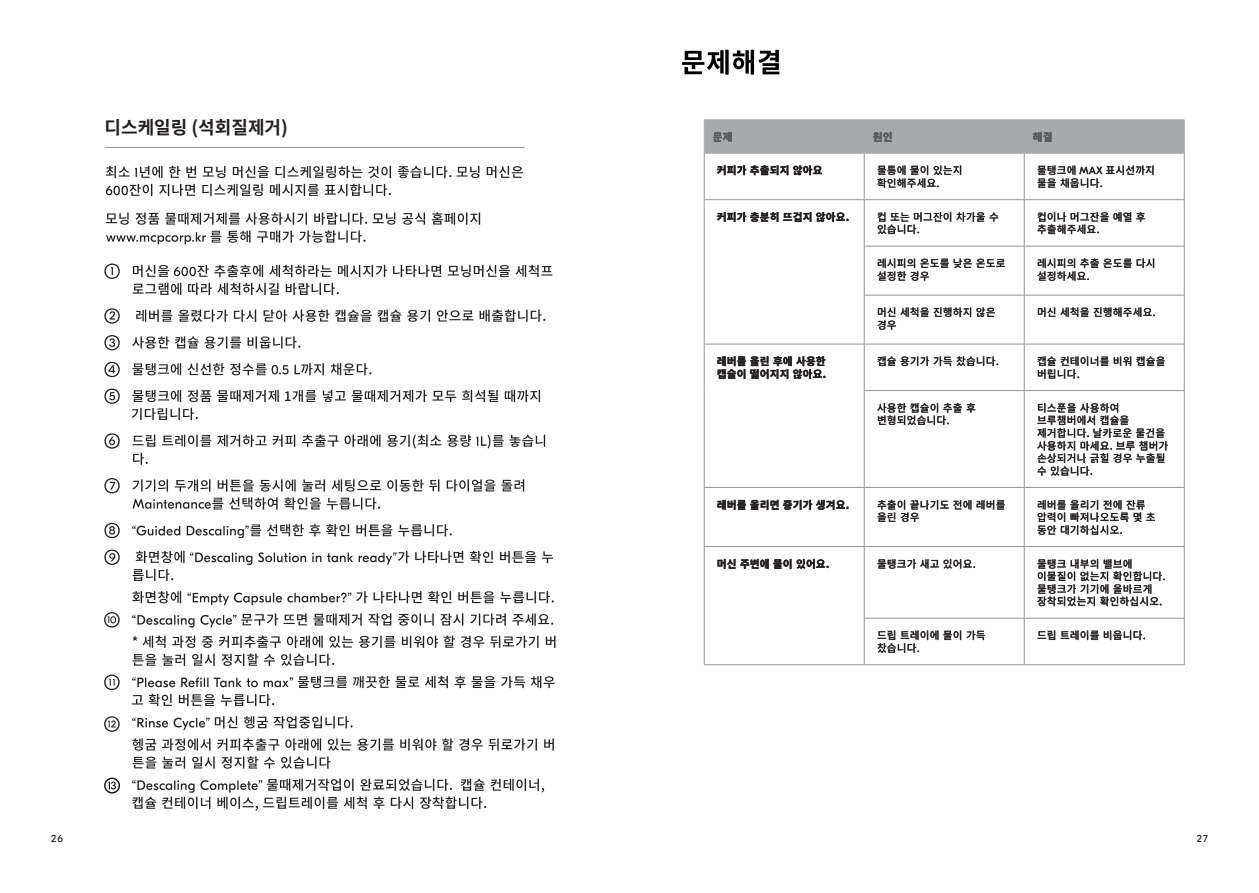
<style>
.page{position:relative;width:1259px;height:893px;background:#fff}
.page>*{position:absolute;margin:0;border:0;box-sizing:border-box;transform-origin:0 0}
.t1{font:700 18px "Source Han Sans KR";color:#231f20}
.t2{font:500 10.5px/12.6px "Source Han Sans KR";letter-spacing:.025em;color:#231f20}
.t3{font:800 10.5px/12.6px "Source Han Sans KR";letter-spacing:.025em;color:#231f20}
.t4{font:800 10.5px "Source Han Sans KR";color:#57585a}
.t5{font:10.5px "GT Eesti Display";color:#231f20}
.s1{font-family:"GT Eesti Pro Display";font-weight:400}
</style>
<div class="page">
<svg style="left:106px;top:212px;width:374px;height:32px"></svg>
<svg style="left:106px;top:184px;width:285px;height:12px"></svg>
<svg style="left:106px;top:166px;width:417px;height:12px"></svg>
<hr style="left:105px;top:147px;width:419px;height:1px;background:#939598">
<svg style="left:682px;top:50px;width:97px;height:25px"></svg>
<hr style="left:704px;top:153px;width:1px;height:46px;background:#939598">
<hr style="left:864px;top:153px;width:1px;height:46px;background:#939598">
<hr style="left:1024px;top:153px;width:1px;height:46px;background:#939598">
<hr style="left:1184px;top:153px;width:1px;height:46px;background:#939598">
<hr style="left:704px;top:199px;width:160px;height:1px;background:#939598">
<hr style="left:704px;top:200px;width:1px;height:46px;background:#939598">
<hr style="left:864px;top:199px;width:160px;height:1px;background:#939598">
<hr style="left:864px;top:200px;width:1px;height:46px;background:#939598">
<hr style="left:1024px;top:199px;width:160px;height:1px;background:#939598">
<hr style="left:1024px;top:200px;width:1px;height:46px;background:#939598">
<hr style="left:1184px;top:200px;width:1px;height:46px;background:#939598">
<hr style="left:704px;top:246px;width:1px;height:49px;background:#939598">
<hr style="left:864px;top:246px;width:160px;height:1px;background:#939598">
<hr style="left:864px;top:246px;width:1px;height:49px;background:#939598">
<hr style="left:1024px;top:246px;width:160px;height:1px;background:#939598">
<hr style="left:1024px;top:246px;width:1px;height:49px;background:#939598">
<hr style="left:1184px;top:246px;width:1px;height:49px;background:#939598">
<hr style="left:704px;top:295px;width:1px;height:49px;background:#939598">
<hr style="left:864px;top:295px;width:160px;height:1px;background:#939598">
<hr style="left:864px;top:295px;width:1px;height:49px;background:#939598">
<hr style="left:1024px;top:295px;width:160px;height:1px;background:#939598">
<hr style="left:1024px;top:295px;width:1px;height:49px;background:#939598">
<hr style="left:1184px;top:295px;width:1px;height:49px;background:#939598">
<hr style="left:704px;top:344px;width:160px;height:1px;background:#939598">
<hr style="left:704px;top:344px;width:1px;height:47px;background:#939598">
<hr style="left:864px;top:344px;width:160px;height:1px;background:#939598">
<hr style="left:864px;top:344px;width:1px;height:46px;background:#939598">
<hr style="left:1024px;top:344px;width:160px;height:1px;background:#939598">
<hr style="left:1024px;top:344px;width:1px;height:46px;background:#939598">
<hr style="left:1184px;top:344px;width:1px;height:46px;background:#939598">
<hr style="left:704px;top:391px;width:1px;height:96px;background:#939598">
<hr style="left:864px;top:390px;width:160px;height:1px;background:#939598">
<hr style="left:864px;top:391px;width:1px;height:96px;background:#939598">
<hr style="left:1024px;top:390px;width:160px;height:1px;background:#939598">
<hr style="left:1024px;top:391px;width:1px;height:96px;background:#939598">
<hr style="left:1184px;top:391px;width:1px;height:96px;background:#939598">
<hr style="left:704px;top:487px;width:160px;height:1px;background:#939598">
<hr style="left:704px;top:488px;width:1px;height:58px;background:#939598">
<hr style="left:864px;top:487px;width:160px;height:1px;background:#939598">
<hr style="left:864px;top:488px;width:1px;height:58px;background:#939598">
<hr style="left:1024px;top:487px;width:160px;height:1px;background:#939598">
<hr style="left:1024px;top:488px;width:1px;height:58px;background:#939598">
<hr style="left:1184px;top:488px;width:1px;height:58px;background:#939598">
<hr style="left:704px;top:546px;width:160px;height:1px;background:#939598">
<hr style="left:704px;top:547px;width:1px;height:71px;background:#939598">
<hr style="left:864px;top:546px;width:160px;height:1px;background:#939598">
<hr style="left:864px;top:547px;width:1px;height:71px;background:#939598">
<hr style="left:1024px;top:546px;width:160px;height:1px;background:#939598">
<hr style="left:1024px;top:547px;width:1px;height:71px;background:#939598">
<hr style="left:1184px;top:547px;width:1px;height:71px;background:#939598">
<hr style="left:704px;top:618px;width:1px;height:46px;background:#939598">
<hr style="left:864px;top:618px;width:160px;height:1px;background:#939598">
<hr style="left:864px;top:618px;width:1px;height:46px;background:#939598">
<hr style="left:1024px;top:618px;width:160px;height:1px;background:#939598">
<hr style="left:1024px;top:618px;width:1px;height:46px;background:#939598">
<hr style="left:1184px;top:618px;width:1px;height:46px;background:#939598">
<hr style="left:704px;top:664px;width:160px;height:1px;background:#939598">
<hr style="left:864px;top:664px;width:160px;height:1px;background:#939598">
<hr style="left:1024px;top:664px;width:160px;height:1px;background:#939598">
<hr style="left:1184px;top:120px;width:1px;height:33px;background:#a8a9ad">
<hr style="left:704px;top:153px;width:160px;height:1px;background:#a8a9ad">
<hr style="left:864px;top:153px;width:160px;height:1px;background:#a8a9ad">
<hr style="left:1024px;top:153px;width:160px;height:1px;background:#a8a9ad">
<svg style="left:1037px;top:631px;width:108px;height:9px"></svg>
<svg style="left:877px;top:631px;width:108px;height:22px"></svg>
<svg style="left:1037px;top:559px;width:128px;height:47px"></svg>
<svg style="left:877px;top:559px;width:98px;height:9px"></svg>
<svg style="left:717px;top:559px;width:112px;height:10px"></svg>
<svg style="left:1037px;top:500px;width:118px;height:35px"></svg>
<svg style="left:877px;top:500px;width:128px;height:22px"></svg>
<svg style="left:717px;top:500px;width:131px;height:10px"></svg>
<svg style="left:1037px;top:403px;width:131px;height:72px"></svg>
<svg style="left:877px;top:403px;width:98px;height:22px"></svg>
<svg style="left:1037px;top:356px;width:128px;height:23px"></svg>
<svg style="left:877px;top:356px;width:121px;height:10px"></svg>
<svg style="left:717px;top:356px;width:108px;height:23px"></svg>
<svg style="left:1038px;top:308px;width:117px;height:9px"></svg>
<svg style="left:877px;top:308px;width:118px;height:22px"></svg>
<svg style="left:1037px;top:259px;width:117px;height:22px"></svg>
<svg style="left:877px;top:259px;width:128px;height:22px"></svg>
<svg style="left:1037px;top:212px;width:108px;height:22px"></svg>
<svg style="left:877px;top:212px;width:121px;height:22px"></svg>
<svg style="left:717px;top:212px;width:131px;height:10px"></svg>
<svg style="left:1037px;top:166px;width:116px;height:22px"></svg>
<svg style="left:877px;top:166px;width:84px;height:22px"></svg>
<svg style="left:717px;top:165px;width:105px;height:10px"></svg>
<div style="left:704px;top:120px;width:480px;height:33px;background:#a8a9ad"></div>
<svg style="left:104px;top:778px;width:16px;height:15px"></svg>
<svg style="left:132px;top:779px;width:412px;height:31px"></svg>
<svg style="left:132px;top:738px;width:422px;height:31px"></svg>
<svg style="left:132px;top:716px;width:220px;height:14px"></svg>
<svg style="left:132px;top:694px;width:142px;height:12px"></svg>
<svg style="left:132px;top:676px;width:423px;height:12px"></svg>
<svg style="left:133px;top:635px;width:422px;height:31px"></svg>
<svg style="left:132px;top:613px;width:421px;height:14px"></svg>
<svg style="left:132px;top:591px;width:422px;height:14px"></svg>
<svg style="left:104px;top:550px;width:449px;height:31px"></svg>
<svg style="left:104px;top:523px;width:348px;height:15px"></svg>
<svg style="left:104px;top:478px;width:420px;height:32px"></svg>
<svg style="left:104px;top:433px;width:441px;height:32px"></svg>
<svg style="left:104px;top:389px;width:436px;height:31px"></svg>
<svg style="left:104px;top:362px;width:267px;height:15px"></svg>
<svg style="left:104px;top:335px;width:196px;height:15px"></svg>
<svg style="left:104px;top:308px;width:441px;height:16px"></svg>
<svg style="left:104px;top:264px;width:448px;height:31px"></svg>
<svg style="left:104px;top:612px;width:16px;height:16px"></svg>
<svg style="left:104px;top:674px;width:16px;height:16px"></svg>
<svg style="left:104px;top:716px;width:16px;height:16px"></svg>
<h1 class="t1" style="left:105px;top:117px;width:185px">디스케일링 (석회질제거)</h1>
<p class="t4" style="left:713px;top:131px;width:21px">문제</p>
<p class="t4" style="left:872px;top:131px;width:21px">원인</p>
<p class="t4" style="left:1032px;top:131px;width:21px">해결</p>
<p class="t3" style="left:717px;top:164px;width:107px">커피가 추출되지 않아요</p>
<p class="t2" style="left:877px;top:164px;width:87px">물통에 물이 있는지 확인해주세요.</p>
<p class="t2" style="left:1037px;top:164px;width:119px">물탱크에 <span class="s1">MAX</span> 표시선까지 물을 채웁니다.</p>
<p class="t3" style="left:717px;top:211px;width:134px">커피가 충분히 뜨겁지 않아요.</p>
<p class="t2" style="left:877px;top:211px;width:123px">컵 또는 머그잔이 차가울 수 있습니다.</p>
<p class="t2" style="left:1037px;top:211px;width:110px">컵이나 머그잔을 예열 후 추출해주세요.</p>
<p class="t2" style="left:877px;top:257px;width:130px">레시피의 온도를 낮은 온도로 설정한 경우</p>
<p class="t2" style="left:1037px;top:257px;width:120px">레시피의 추출 온도를 다시 설정하세요.</p>
<p class="t2" style="left:877px;top:306px;width:120px">머신 세척을 진행하지 않은 경우</p>
<p class="t2" style="left:1037px;top:306px;width:120px">머신 세척을 진행해주세요.</p>
<p class="t3" style="left:717px;top:355px;width:111px">레버를 올린 후에 사용한 캡슐이 떨어지지 않아요.</p>
<p class="t2" style="left:877px;top:355px;width:123px">캡슐 용기가 가득 찼습니다.</p>
<p class="t2" style="left:1037px;top:355px;width:130px">캡슐 컨테이너를 비워 캡슐을 버립니다.</p>
<p class="t2" style="left:877px;top:402px;width:100px">사용한 캡슐이 추출 후 변형되었습니다.</p>
<p class="t2" style="left:1037px;top:402px;width:133px">티스푼을 사용하여 브루챔버에서 캡슐을 제거합니다. 날카로운 물건을 사용하지 마세요. 브루 챔버가 손상되거나 긁힐 경우 누출될 수 있습니다.</p>
<p class="t3" style="left:717px;top:499px;width:134px">레버를 올리면 증기가 생겨요.</p>
<p class="t2" style="left:877px;top:499px;width:130px">추출이 끝나기도 전에 레버를 올린 경우</p>
<p class="t2" style="left:1037px;top:499px;width:120px">레버를 올리기 전에 잔류 압력이 빠져나오도록 몇 초 동안 대기하십시오.</p>
<p class="t3" style="left:717px;top:558px;width:114px">머신 주변에 물이 있어요.</p>
<p class="t2" style="left:877px;top:558px;width:100px">물탱크가 새고 있어요.</p>
<p class="t2" style="left:1037px;top:558px;width:130px">물탱크 내부의 밸브에 이물질이 없는지 확인합니다. 물탱크가 기기에 올바르게 장착되었는지 확인하십시오.</p>
<p class="t2" style="left:877px;top:629px;width:110px">드립 트레이에 물이 가득 찼습니다.</p>
<p class="t2" style="left:1037px;top:629px;width:110px">드립 트레이를 비웁니다.</p>
<p class="t5" style="left:51px;top:833px;width:13px">26</p>
<p class="t5" style="left:1196px;top:833px;width:13px">27</p>
</div>
